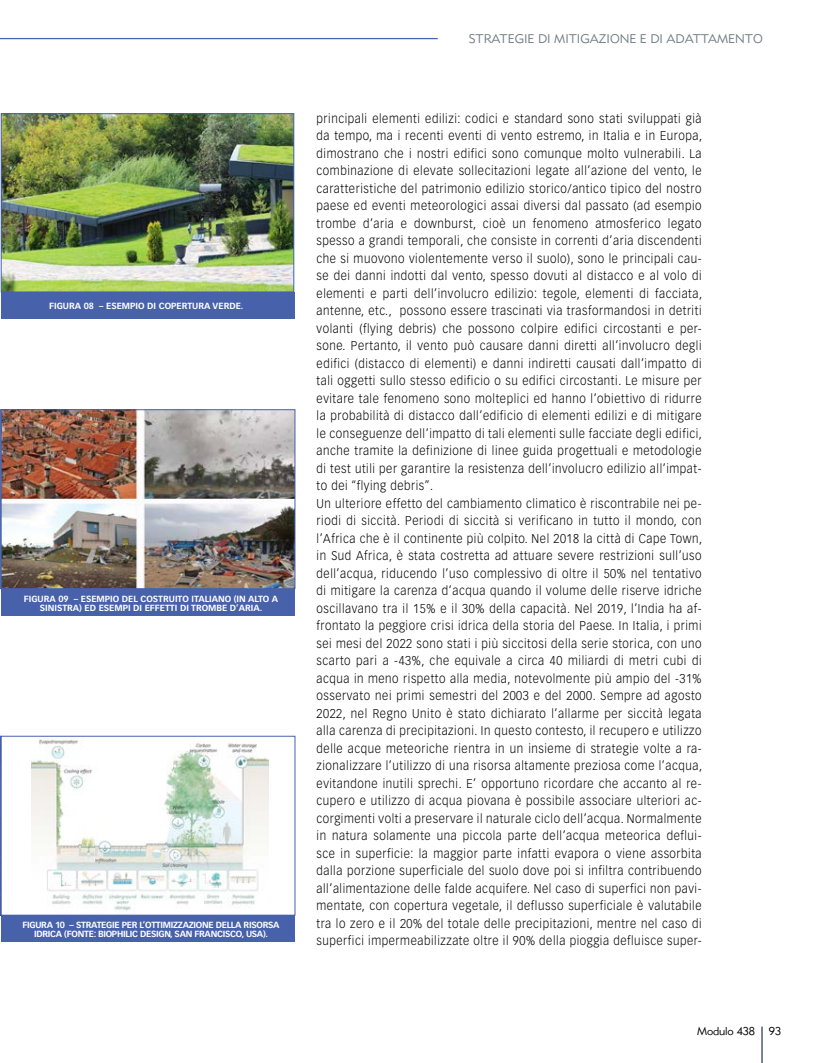
<style>
.page{position:relative;width:815px;height:1063px;background:#fff}
.page>*{position:absolute;margin:0;border:0;box-sizing:border-box;transform-origin:0 0}
.t1{font:300 12.5px/17.5px "Vectora LT Std";letter-spacing:.05em;color:#000;scale:.92 1}
.t2{font:12.5px "Metro Lite Two";color:#717e86}
.t3{font:11.25px "Metro Lite Two";letter-spacing:-.015em;color:#000}
.t4{font:700 8.75px/8.8px "Vectora LT Std";color:#fff;text-align:center}
.t5{font:700 8.75px/8.8px "Vectora LT Std";letter-spacing:-.03em;color:#fff;text-align:center}
</style>
<div class="page">
<hr style="left:761px;top:1027px;width:2px;height:36px;background:#717e86">
<img style="left:3px;top:115px;width:289px;height:175px">
<div style="left:1px;top:113px;width:293px;height:179px;border:1px solid #4762ab"></div>
<svg style="left:0;top:409px;width:1px;height:180px"></svg>
<img style="left:3px;top:411px;width:290px;height:176px">
<div style="left:1px;top:409px;width:294px;height:180px;border:1px solid #4762ab"></div>
<svg style="left:0;top:736px;width:1px;height:179px"></svg>
<img style="left:32px;top:739px;width:236px;height:172px">
<div style="left:1px;top:736px;width:294px;height:179px;border:1px solid #4762ab"></div>
<div style="left:1px;top:292px;width:293px;height:27px;background:#4762ab"></div>
<div style="left:1px;top:589px;width:293px;height:27px;background:#4762ab"></div>
<div style="left:1px;top:915px;width:293px;height:27px;background:#4762ab"></div>
<hr style="left:0;top:38px;width:438px;height:1px;background:#4762ab">
<p class="t4" style="left:49px;top:301px;width:196px">FIGURA 08 – ESEMPIO DI COPERTURA VERDE.</p>
<p class="t4" style="left:24px;top:594px;width:256px">FIGURA 09 – ESEMPIO DEL COSTRUITO ITALIANO (IN ALTO A<br>SINISTRA) ED ESEMPI DI EFFETTI DI TROMBE D’ARIA.</p>
<p class="t5" style="left:22px;top:921px;width:259px">FIGURA 10 – STRATEGIE PER L’OTTIMIZZAZIONE DELLA RISORSA<br>IDRICA (FONTE: BIOPHILIC DESIGN, SAN FRANCISCO, USA).</p>
<p class="t2" style="left:469px;top:31px;width:296px">STRATEGIE DI MITIGAZIONE E DI ADATTAMENTO</p>
<p class="t1" style="left:317px;top:109px;width:421px">principali elementi edilizi: codici e standard sono stati sviluppati già da tempo, ma i recenti eventi di vento estremo, in Italia e in Europa, dimostrano che i nostri edifici sono comunque molto vulnerabili. La combinazione di elevate sollecitazioni legate all’azione del vento, le caratteristiche del patrimonio edilizio storico/antico tipico del nostro paese ed eventi meteorologici assai diversi dal passato (ad esempio trombe d’aria e downburst, cioè un fenomeno atmosferico legato spesso a grandi temporali, che consiste in correnti d’aria discendenti che si muovono violentemente verso il suolo), sono le principali cau&shy;se dei danni indotti dal vento, spesso dovuti al distacco e al volo di elementi e parti dell’involucro edilizio: tegole, elementi di facciata, antenne, etc., possono essere trascinati via trasformandosi in detriti volanti (flying debris) che possono colpire edifici circostanti e per&shy;sone. Pertanto, il vento può causare danni diretti all’involucro degli edifici (distacco di elementi) e danni indiretti causati dall’impatto di tali oggetti sullo stesso edificio o su edifici circostanti. Le misure per evitare tale fenomeno sono molteplici ed hanno l’obiettivo di ridurre la probabilità di distacco dall’edificio di elementi edilizi e di mitigare le conseguenze dell’impatto di tali elementi sulle facciate degli edifici, anche tramite la definizione di linee guida progettuali e metodologie di test utili per garantire la resistenza dell’involucro edilizio all’impat&shy;to dei “flying debris”.<br>Un ulteriore effetto del cambiamento climatico è riscontrabile nei pe&shy;riodi di siccità. Periodi di siccità si verificano in tutto il mondo, con l’Africa che è il continente più colpito. Nel 2018 la città di Cape Town, in Sud Africa, è stata costretta ad attuare severe restrizioni sull’uso dell’acqua, riducendo l’uso complessivo di oltre il 50% nel tentativo di mitigare la carenza d’acqua quando il volume delle riserve idriche oscillavano tra il 15% e il 30% della capacità. Nel 2019, l’India ha af&shy;frontato la peggiore crisi idrica della storia del Paese. In Italia, i primi sei mesi del 2022 sono stati i più siccitosi della serie storica, con uno scarto pari a -43%, che equivale a circa 40 miliardi di metri cubi di acqua in meno rispetto alla media, notevolmente più ampio del -31% osservato nei primi semestri del 2003 e del 2000. Sempre ad agosto 2022, nel Regno Unito è stato dichiarato l’allarme per siccità legata alla carenza di precipitazioni. In questo contesto, il recupero e utilizzo delle acque meteoriche rientra in un insieme di strategie volte a ra&shy;zionalizzare l’utilizzo di una risorsa altamente preziosa come l’acqua, evitandone inutili sprechi. E’ opportuno ricordare che accanto al re&shy;cupero e utilizzo di acqua piovana è possibile associare ulteriori ac&shy;corgimenti volti a preservare il naturale ciclo dell’acqua. Normalmente in natura solamente una piccola parte dell’acqua meteorica deflui&shy;sce in superficie: la maggior parte infatti evapora o viene assorbita dalla porzione superficiale del suolo dove poi si infiltra contribuendo all’alimentazione delle falde acquifere. Nel caso di superfici non pavi&shy;mentate, con copertura vegetale, il deflusso superficiale è valutabile tra lo zero e il 20% del totale delle precipitazioni, mentre nel caso di superfici impermeabilizzate oltre il 90% della pioggia defluisce super-</p>
<p class="t3" style="left:697px;top:1025px;width:86px">Modulo 438 93</p>
</div>
